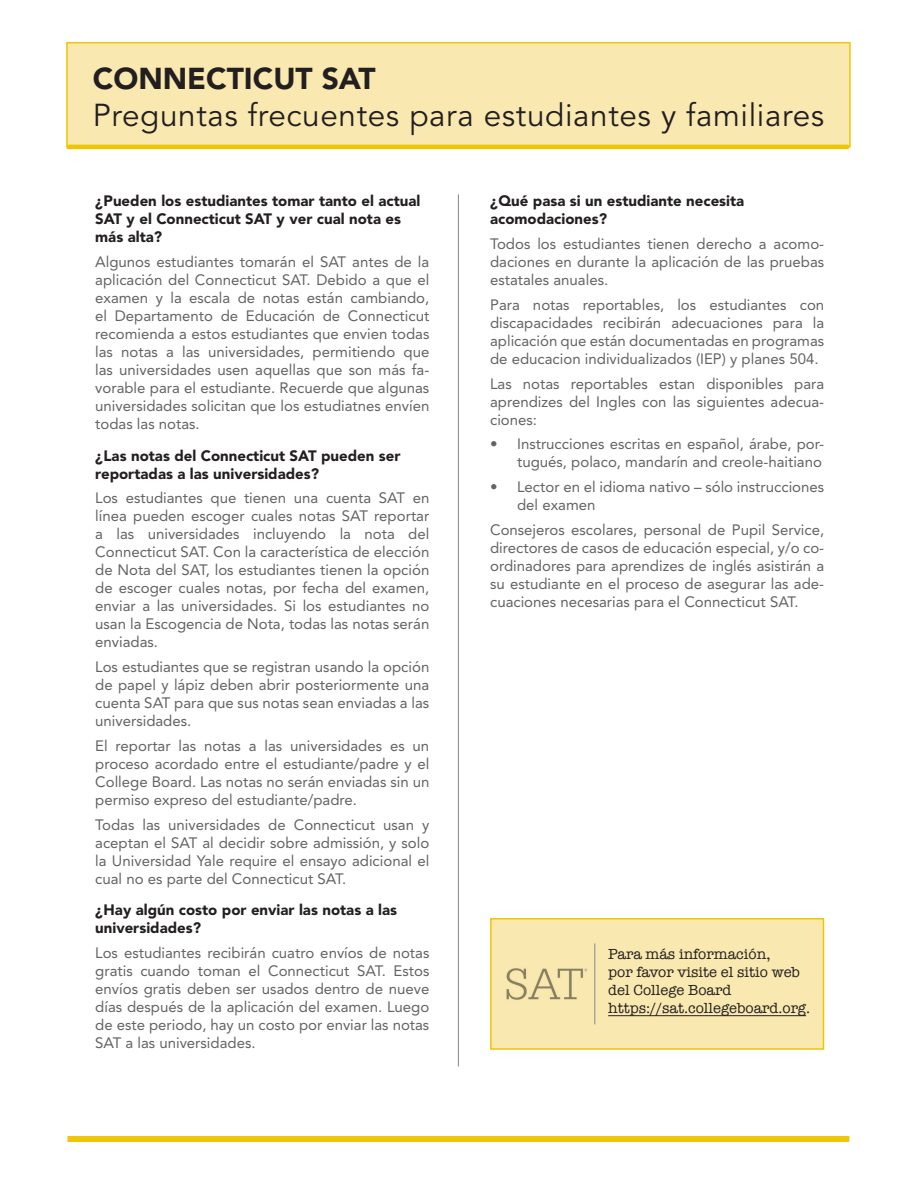
<style>
.page{position:relative;width:918px;height:1188px;background:#fff}
.page>*{position:absolute;margin:0;border:0;box-sizing:border-box;transform-origin:0 0}
.t1{font:31.5px "Avenir";letter-spacing:.02em;color:#231f20}
.t2{font:900 30px "Avenir";color:#231f20}
.answers{font:15px/18px "Avenir";color:#636366;text-align:justify}
.questions{font:900 15px/18px "Avenir";color:#231f20}
.answers-2{font:15px/18px "American Typewriter";color:#231f20}
</style>
<div class="page">
<div style="left:490px;top:918px;width:334px;height:132px;background:#f9e9b0;border:2px solid #eec604"></div>
<div style="left:66px;top:42px;width:785px;height:106px;background:#f9e9b0;border:2px solid #eec604"></div>
<hr style="left:458px;top:194px;width:1px;height:872px;background:#919396">
<hr style="left:67px;top:145px;width:782px;height:4px;background:#eec604">
<img style="left:506px;top:968px;width:81px;height:32px">
<hr style="left:594px;top:943px;width:1px;height:81px;background:#919396">
<hr style="left:608px;top:1015px;width:198px;height:1px;background:#231f20">
<div style="left:67px;top:1136px;width:782px;height:6px;background:#eec604"></div>
<p class="t2" style="left:93px;top:60px;width:284px">CONNECTICUT SAT</p>
<p class="t1" style="left:93px;top:97px;width:733px">Preguntas frecuentes para estudiantes y familiares</p>
<p class="questions" style="left:95px;top:192px;width:327px">¿Pueden los estudiantes tomar tanto el actual<br>SAT y el Connecticut SAT y ver cual nota es más alta?</p>
<p class="answers" style="left:95px;top:253px;width:336px">Algunos estudiantes tomarán el SAT antes de la aplicación del Connecticut SAT. Debido a que el examen y la escala de notas están cambiando, el Departamento de Educación de Connecticut recomienda a estos estudiantes que envien todas las notas a las universidades, permitiendo que las universidades usen aquellas que son más fa&shy;vorable para el estudiante. Recuerde que algunas universidades solicitan que los estudiatnes envíen todas las notas.</p>
<p class="questions" style="left:95px;top:446px;width:307px">¿Las notas del Connecticut SAT pueden ser reportadas a las universidades?</p>
<p class="answers" style="left:95px;top:489px;width:336px">Los estudiantes que tienen una cuenta SAT en línea pueden escoger cuales notas SAT reportar a las universidades incluyendo la nota del Connecticut SAT. Con la característica de elección de Nota del SAT, los estudiantes tienen la opción de escoger cuales notas, por fecha del examen, enviar a las universidades. Si los estudiantes no usan la Escogencia de Nota, todas las notas serán enviadas.</p>
<p class="answers" style="left:95px;top:658px;width:336px">Los estudiantes que se registran usando la opción de papel y lápiz deben abrir posteriormente una cuenta SAT para que sus notas sean enviadas a las universidades.</p>
<p class="answers" style="left:95px;top:737px;width:336px">El reportar las notas a las universidades es un proceso acordado entre el estudiante/padre y el College Board. Las notas no serán enviadas sin un permiso expreso del estudiante/padre.</p>
<p class="answers" style="left:95px;top:815px;width:336px">Todas las universidades de Connecticut usan y aceptan el SAT al decidir sobre admissión, y solo la Universidad Yale require el ensayo adicional el cual no es parte del Connecticut SAT.</p>
<p class="questions" style="left:95px;top:901px;width:303px">¿Hay algún costo por enviar las notas a las universidades?</p>
<p class="answers" style="left:95px;top:944px;width:336px">Los estudiantes recibirán cuatro envíos de notas gratis cuando toman el Connecticut SAT. Estos envíos gratis deben ser usados dentro de nueve días después de la aplicación del examen. Luego de este periodo, hay un costo por enviar las notas SAT a las universidades.</p>
<p class="questions" style="left:490px;top:192px;width:256px">¿Qué pasa si un estudiante necesita acomodaciones?</p>
<p class="answers" style="left:490px;top:235px;width:336px">Todos los estudiantes tienen derecho a acomo&shy;daciones en durante la aplicación de las pruebas estatales anuales.</p>
<p class="answers" style="left:490px;top:296px;width:336px">Para notas reportables, los estudiantes con discapacidades recibirán adecuaciones para la aplicación que están documentadas en programas de educacion individualizados (IEP) y planes 504.</p>
<p class="answers" style="left:490px;top:374px;width:336px">Las notas reportables estan disponibles para aprendizes del Ingles con las siguientes adecua&shy;ciones:</p>
<p class="answers" style="left:490px;top:435px;width:336px;text-align:right">• Instrucciones escritas en español, árabe, por&shy;tugués, polaco, mandarín and creole-haitiano</p>
<p class="answers" style="left:517px;top:478px;width:309px;text-indent:-27px">• Lector en el idioma nativo – sólo instrucciones del examen</p>
<p class="answers" style="left:490px;top:521px;width:336px">Consejeros escolares, personal de Pupil Service, directores de casos de educación especial, y/o co&shy;ordinadores para aprendizes de inglés asistirán a su estudiante en el proceso de asegurar las ade&shy;cuaciones necesarias para el Connecticut SAT.</p>
<p class="answers-2" style="left:608px;top:945px;width:204px">Para más información,<br>por favor visite el sitio web del College Board https://sat.collegeboard.org.</p>
</div>
